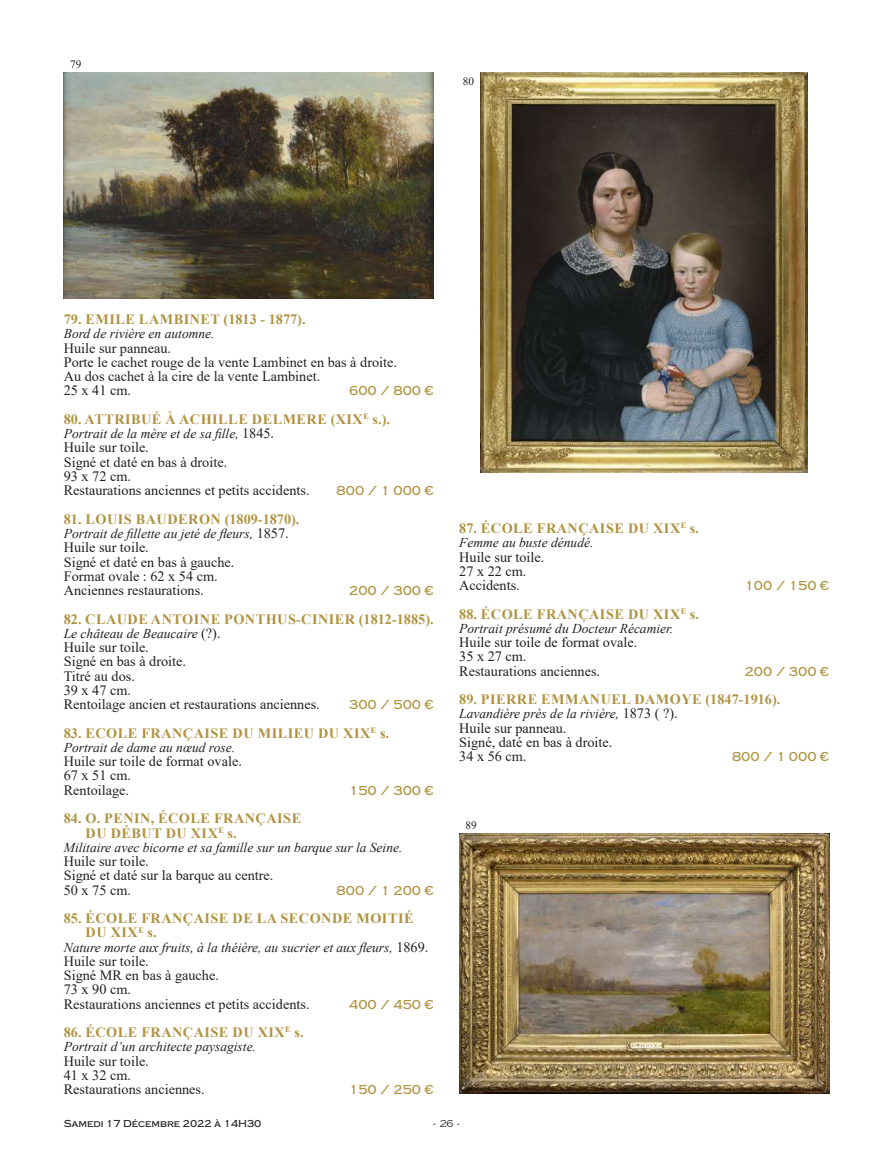
<style>
.page{position:relative;width:893px;height:1149px;background:#fff}
.page>*{position:absolute;margin:0;border:0;box-sizing:border-box;transform-origin:0 0}
.t1{font:14.25px/14.2px "Times New Roman";color:#231f20}
.t2{font:700 14.25px/14.2px "Times New Roman";letter-spacing:.035em;color:#b09342}
.t3{font:italic 13.5px "Times New Roman";color:#231f20}
.t4{font:500 13.5px "Copperplate";color:#b09342}
.t5{font:11.25px "Times New Roman";color:#231f20}
.t6{font:500 10.5px "Copperplate";color:#231f20}
.t7{font:10.5px "Copperplate";color:#231f20}
.s1{font-style:normal;font-size:14.25px}
</style>
<div class="page">
<img style="left:64px;top:72px;width:370px;height:226px">
<img style="left:480px;top:73px;width:328px;height:399px">
<img style="left:459px;top:833px;width:370px;height:260px">
<p class="t5" style="left:70px;top:57px;width:13px">79</p>
<p class="t5" style="left:463px;top:73px;width:13px">80</p>
<p class="t2" style="left:64px;top:312px;width:243px">79. EMILE LAMBINET (1813 - 1877).</p>
<p class="t3" style="left:64px;top:324px;width:152px">Bord de rivière en automne.</p>
<p class="t1" style="left:64px;top:340px;width:335px">Huile sur panneau.<br>Porte le cachet rouge de la vente Lambinet en bas à droite.<br>Au dos cachet à la cire de la vente Lambinet.<br>25 x 41 cm.</p>
<p class="t4" style="left:349px;top:383px;width:86px">600 / 800 €</p>
<p class="t2" style="left:64px;top:411px;width:328px">80. ATTRIBUÉ À ACHILLE DELMERE (XIX<sup>E</sup> s.).</p>
<p class="t3" style="left:64px;top:424px;width:212px">Portrait de la mère et de sa fille, <span class="s1">1845.</span></p>
<p class="t1" style="left:64px;top:440px;width:247px">Huile sur toile.<br>Signé et daté en bas à droite.<br>93 x 72 cm.<br>Restaurations anciennes et petits accidents.</p>
<p class="t4" style="left:337px;top:483px;width:99px">800 / 1 000 €</p>
<p class="t2" style="left:64px;top:511px;width:237px">81. LOUIS BAUDERON (1809-1870).</p>
<p class="t3" style="left:64px;top:524px;width:226px">Portrait de fillette au jeté de fleurs, <span class="s1">1857.</span></p>
<p class="t1" style="left:64px;top:539px;width:172px">Huile sur toile.<br>Signé et daté en bas à gauche.<br>Format ovale : 62 x 54 cm.<br>Anciennes restaurations.</p>
<p class="t4" style="left:349px;top:583px;width:86px">200 / 300 €</p>
<p class="t2" style="left:64px;top:611px;width:371px">82. CLAUDE ANTOINE PONTHUS-CINIER (1812-1885).</p>
<p class="t3" style="left:64px;top:624px;width:158px">Le château de Beaucaire <span class="s1">(?).</span></p>
<p class="t1" style="left:64px;top:639px;width:258px">Huile sur toile.<br>Signé en bas à droite.<br>Titré au dos.<br>39 x 47 cm.<br>Rentoilage ancien et restaurations anciennes.</p>
<p class="t4" style="left:349px;top:697px;width:86px">300 / 500 €</p>
<p class="t2" style="left:64px;top:725px;width:327px">83. ECOLE FRANÇAISE DU MILIEU DU XIX<sup>E</sup> s.</p>
<p class="t3" style="left:64px;top:738px;width:173px">Portrait de dame au nœud rose.</p>
<p class="t1" style="left:64px;top:753px;width:180px">Huile sur toile de format ovale.<br>67 x 51 cm.<br>Rentoilage.</p>
<p class="t4" style="left:349px;top:782px;width:86px">150 / 300 €</p>
<p class="t2" style="left:86px;top:810px;width:217px;text-indent:-22px">84. O. PENIN, ÉCOLE FRANÇAISE<br>DU DÉBUT DU XIX<sup>E</sup> s.</p>
<p class="t3" style="left:64px;top:837px;width:340px">Militaire avec bicorne et sa famille sur un barque sur la Seine.</p>
<p class="t1" style="left:64px;top:853px;width:211px">Huile sur toile.<br>Signé et daté sur la barque au centre.<br>50 x 75 cm.</p>
<p class="t4" style="left:337px;top:882px;width:99px">800 / 1 200 €</p>
<p class="t2" style="left:86px;top:910px;width:329px;text-indent:-22px">85. ÉCOLE FRANÇAISE DE LA SECONDE MOITIÉ<br>DU XIX<sup>E</sup> s.</p>
<p class="t3" style="left:64px;top:937px;width:366px">Nature morte aux fruits, à la théière, au sucrier et aux fleurs, <span class="s1">1869.</span></p>
<p class="t1" style="left:64px;top:953px;width:247px">Huile sur toile.<br>Signé MR en bas à gauche.<br>73 x 90 cm.<br>Restaurations anciennes et petits accidents.</p>
<p class="t4" style="left:349px;top:996px;width:86px">400 / 450 €</p>
<p class="t2" style="left:64px;top:1024px;width:241px">86. ÉCOLE FRANÇAISE DU XIX<sup>E</sup> s.</p>
<p class="t3" style="left:64px;top:1037px;width:194px">Portrait d’un architecte paysagiste.</p>
<p class="t1" style="left:64px;top:1052px;width:142px">Huile sur toile.<br>41 x 32 cm.<br>Restaurations anciennes.</p>
<p class="t4" style="left:349px;top:1082px;width:86px">150 / 250 €</p>
<p class="t2" style="left:459px;top:520px;width:241px">87. ÉCOLE FRANÇAISE DU XIX<sup>E</sup> s.</p>
<p class="t3" style="left:459px;top:533px;width:136px">Femme au buste dénudé.</p>
<p class="t1" style="left:459px;top:549px;width:87px">Huile sur toile.<br>27 x 22 cm.<br>Accidents.</p>
<p class="t4" style="left:745px;top:578px;width:86px">100 / 150 €</p>
<p class="t2" style="left:459px;top:606px;width:241px">88. ÉCOLE FRANÇAISE DU XIX<sup>E</sup> s.</p>
<p class="t3" style="left:459px;top:619px;width:216px">Portrait présumé du Docteur Récamier.</p>
<p class="t1" style="left:459px;top:634px;width:180px">Huile sur toile de format ovale.<br>35 x 27 cm.<br>Restaurations anciennes.</p>
<p class="t4" style="left:745px;top:663px;width:86px">200 / 300 €</p>
<p class="t2" style="left:459px;top:691px;width:323px">89. PIERRE EMMANUEL DAMOYE (1847-1916).</p>
<p class="t3" style="left:459px;top:704px;width:220px">Lavandière près de la rivière, <span class="s1">1873 ( ?).</span></p>
<p class="t1" style="left:459px;top:720px;width:155px">Huile sur panneau.<br>Signé, daté en bas à droite.<br>34 x 56 cm.</p>
<p class="t4" style="left:732px;top:749px;width:99px">800 / 1 000 €</p>
<p class="t5" style="left:466px;top:817px;width:13px">89</p>
<p class="t6" style="left:64px;top:1117px;width:199px">Samedi 17 Décembre 2022 à 14H30</p>
<p class="t7" style="left:433px;top:1117px;width:28px">- 26 -</p>
</div>
